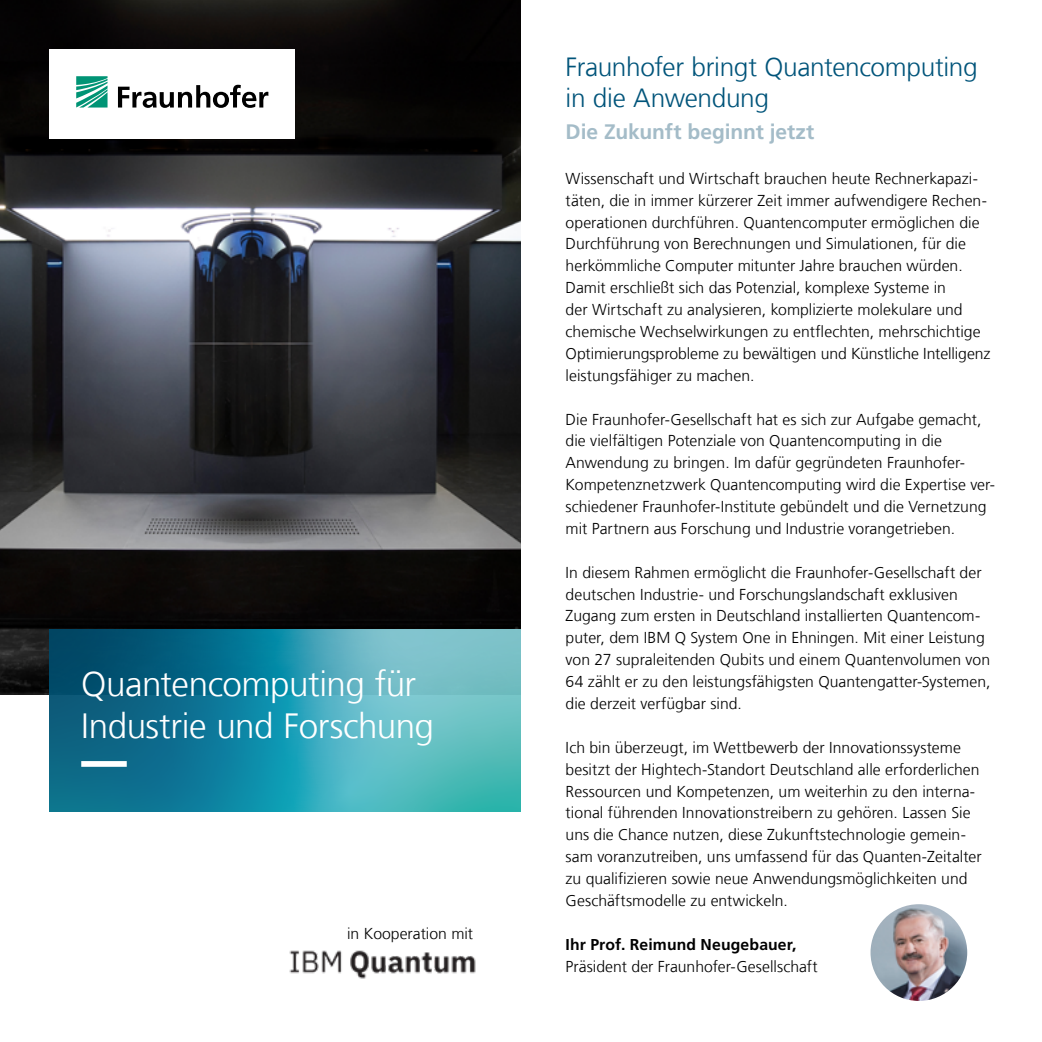
<style>
.page{position:relative;width:1042px;height:1042px;background:#fff}
.page>*{position:absolute;margin:0;border:0;box-sizing:border-box;transform-origin:0 0}
.t1{font:300 35px/42px "Frutiger LT Com";letter-spacing:-.015em;color:#fff}
.t2{font:300 26.25px/31.5px "Frutiger LT Com";letter-spacing:-.015em;color:#00547a}
.t3{font:700 21px "Frutiger LT Com";letter-spacing:-.005em;color:#a4bcc8}
.t4{font:300 15.75px/21.9px "Frutiger LT Com";color:#000}
.t5{font:700 15.75px "Frutiger LT Com";letter-spacing:.01em;color:#000}
</style>
<div class="page">
<img style="left:0;top:0;width:521px;height:694px">
<svg style="left:50px;top:630px;width:471px;height:181px;background:#3193a7"></svg>
<svg style="left:81px;top:761px;width:375px;height:6px;background:#46a6b9"></svg>
<div style="left:50px;top:50px;width:245px;height:89px;background:#fff"></div>
<svg style="left:76px;top:76px;width:32px;height:32px"></svg>
<svg style="left:118px;top:85px;width:150px;height:23px"></svg>
<img style="left:289px;top:950px;width:187px;height:29px">
<img style="left:870px;top:904px;width:97px;height:97px;border-radius:48px">
<h1 class="t1" style="left:81px;top:663px;width:354px">Quantencomputing für<br>Industrie und Forschung</h1>
<p class="t4" style="left:347px;top:922px;width:128px">in Kooperation mit</p>
<h2 class="t2" style="left:565px;top:51px;width:414px">Fraunhofer bringt Quantencomputing in die Anwendung</h2>
<h3 class="t3" style="left:565px;top:120px;width:250px">Die Zukunft beginnt jetzt</h3>
<p class="t4" style="left:565px;top:168px;width:426px">Wissenschaft und Wirtschaft brauchen heute Rechnerkapazi&shy;täten, die in immer kürzerer Zeit immer aufwendigere Rechen&shy;operationen durchführen. Quantencomputer ermöglichen die Durchführung von Berechnungen und Simulationen, für die herkömmliche Computer mitunter Jahre brauchen würden.<br>Damit erschließt sich das Potenzial, komplexe Systeme in<br>der Wirtschaft zu analysieren, komplizierte molekulare und chemische Wechselwirkungen zu entflechten, mehrschichtige Optimierungsprobleme zu bewältigen und Künstliche Intelligenz leistungsfähiger zu machen.</p>
<p class="t4" style="left:565px;top:408px;width:431px">Die Fraunhofer-Gesellschaft hat es sich zur Aufgabe gemacht, die vielfältigen Potenziale von Quantencomputing in die Anwendung zu bringen. Im dafür gegründeten Fraunhofer-Kompetenznetzwerk Quantencomputing wird die Expertise ver&shy;schiedener Fraunhofer-Institute gebündelt und die Vernetzung mit Partnern aus Forschung und Industrie vorangetrieben.</p>
<p class="t4" style="left:565px;top:561px;width:426px">In diesem Rahmen ermöglicht die Fraunhofer-Gesellschaft der deutschen Industrie- und Forschungslandschaft exklusiven Zugang zum ersten in Deutschland installierten Quantencom&shy;puter, dem IBM Q System One in Ehningen. Mit einer Leistung von 27 supraleitenden Qubits und einem Quantenvolumen von 64 zählt er zu den leistungsfähigsten Quantengatter-Systemen, die derzeit verfügbar sind.</p>
<p class="t4" style="left:565px;top:736px;width:418px">Ich bin überzeugt, im Wettbewerb der Innovationssysteme besitzt der Hightech-Standort Deutschland alle erforderlichen Ressourcen und Kompetenzen, um weiterhin zu den interna&shy;tional führenden Innovationstreibern zu gehören. Lassen Sie uns die Chance nutzen, diese Zukunftstechnologie gemein&shy;sam voranzutreiben, uns umfassend für das Quanten-Zeitalter zu qualifizieren sowie neue Anwendungsmöglichkeiten und Geschäftsmodelle zu entwickeln.</p>
<p class="t5" style="left:565px;top:935px;width:233px">Ihr Prof. Reimund Neugebauer,</p>
<p class="t4" style="left:565px;top:955px;width:254px">Präsident der Fraunhofer-Gesellschaft</p>
</div>
